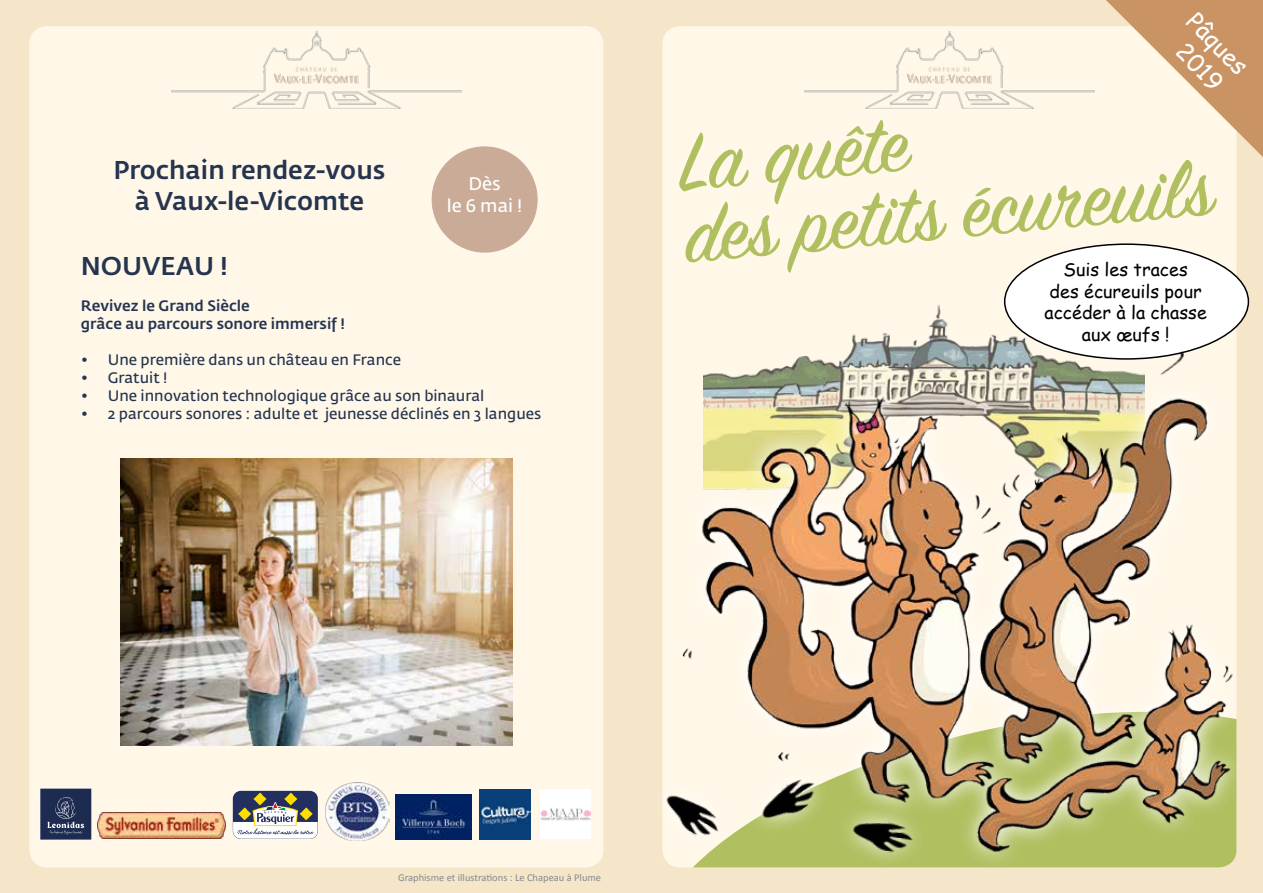
<style>
.page{position:relative;width:1263px;height:893px;background:#f5e6c9}
.page>*{position:absolute;margin:0;border:0;box-sizing:border-box;transform-origin:0 0}
.t1{font:90px/71.4px "Sign Painter House Script";color:#b0c060}
.t2{font:500 25.5px/30.6px "Fedra Sans Std";color:#25344f;text-align:center}
.t3{font:24px/28.8px "Comic Sans MS";color:#fff;text-align:center}
.t4{font:18px/21.6px "Comic Sans MS";color:#000;text-align:center}
.t5{font:18px/21.6px "Fedra Sans Std";color:#fff;text-align:center}
.t6{font:15px "Fedra Sans Std";color:#25344f}
.t7{font:500 15px/18px "Fedra Sans Std";color:#25344f}
.t8{font:10.5px "Calibri";color:#848a8f}
</style>
<div class="page">
<div style="left:662px;top:26px;width:574px;height:841px;background:#fff8e9;border-radius:18px"></div>
<svg style="left:1106px;top:0;width:157px;height:157px"></svg>
<div style="left:29px;top:26px;width:574px;height:841px;background:#fff8e9;border-radius:18px"></div>
<img style="left:805px;top:31px;width:289px;height:77px">
<img style="left:172px;top:31px;width:289px;height:77px">
<img style="left:703px;top:291px;width:440px;height:89px">
<svg style="left:703px;top:380px;width:534px;height:488px;background:#b3bb8c"></svg>
<img style="left:662px;top:391px;width:575px;height:464px">
<div style="left:787px;top:286px;width:35px;height:36px;background:#fff8e9"></div>
<div style="left:1005px;top:244px;width:243px;height:115px;background:#fff;border-radius:50%"></div>
<img style="left:1143px;top:345px;width:61px;height:43px">
<svg style="left:662px;top:748px;width:269px;height:120px"></svg>
<img style="left:846px;top:819px;width:70px;height:36px">
<img style="left:540px;top:790px;width:50px;height:49px">
<img style="left:395px;top:794px;width:76px;height:45px">
<img style="left:98px;top:813px;width:127px;height:26px">
<svg style="left:233px;top:792px;width:85px;height:47px;background:#989a97"></svg>
<img style="left:325px;top:782px;width:64px;height:59px">
<div style="left:41px;top:789px;width:50px;height:50px;background:#1d2b50"></div>
<svg style="left:47px;top:797px;width:37px;height:38px"></svg>
<img style="left:479px;top:790px;width:51px;height:49px">
<img style="left:121px;top:459px;width:391px;height:287px">
<div style="left:432px;top:146px;width:106px;height:107px;background:#c9ab97;border-radius:50%"></div>
<h2 class="t2" style="left:114px;top:155px;width:273px">Prochain rendez-vous à Vaux-le-Vicomte</h2>
<p class="t5" style="left:447px;top:173px;width:77px">Dès<br>le 6 mai !</p>
<h2 class="t2" style="left:81px;top:251px;width:149px">NOUVEAU !</h2>
<p class="t7" style="left:81px;top:297px;width:266px">Revivez le Grand Siècle<br>grâce au parcours sonore immersif !</p>
<p class="t6" style="left:81px;top:350px;width:322px">• Une première dans un château en France</p>
<p class="t6" style="left:81px;top:368px;width:88px">• Gratuit !</p>
<p class="t6" style="left:81px;top:386px;width:405px">• Une innovation technologique grâce au son binaural</p>
<p class="t6" style="left:81px;top:404px;width:462px">• 2 parcours sonores : adulte et jeunesse déclinés en 3 langues</p>
<h3 class="t3" style="left:1202px;top:6px;width:76px;rotate:45deg">Pâques<br>2019</h3>
<h1 class="t1" style="left:676px;top:135px;width:531px;rotate:-5deg">La quête<br>des petits écur euils</h1>
<p class="t4" style="left:1044px;top:258px;width:164px">Suis les traces<br>des écureuils pour accéder à la chasse aux œufs !</p>
<p class="t8" style="left:398px;top:871px;width:205px">Graphisme et illustrations : Le Chapeau à Plume</p>
</div>
